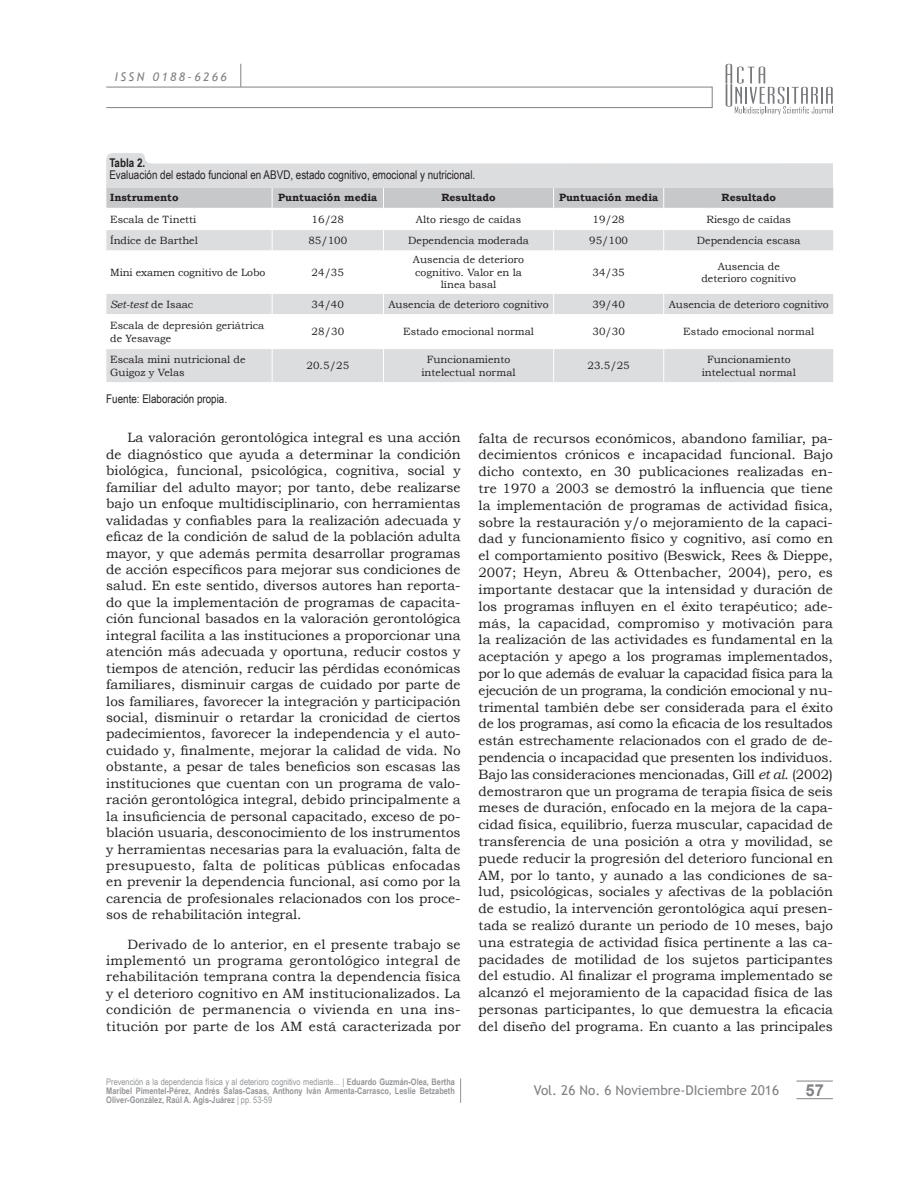
<style>
.page{position:relative;width:918px;height:1188px;background:#fff}
.page>*{position:absolute;margin:0;border:0;box-sizing:border-box;transform-origin:0 0}
.t1{font:700 16.5px "Arial";color:#808285}
.t2{font:13.5px/16.8px "Bookman Old Style";color:#231f20;text-align:justify}
.t3{font:13.5px "Trebuchet MS";color:#808285}
.t4{font:12px "Arial Narrow";color:#231f20}
.t5{font:italic 12px "Trebuchet MS";letter-spacing:.2em;color:#808285}
.t6{font:700 12px "Arial Narrow";color:#231f20}
.t7{font:10.5px/12.6px "Bookman Old Style";color:#231f20;text-align:center}
.t8{font:700 10.5px "Bookman Old Style";color:#231f20}
.t9{font:italic 10.5px "Bookman Old Style";color:#231f20}
.t10{font:700 9px/9px "Arial Narrow";color:#939598;text-align:justify}
.s1{font-style:normal}
.s2{font-weight:400}
.s3{font-style:italic}
</style>
<div class="page">
<hr style="left:796px;top:1081px;width:37px;height:1px;background:#808285">
<hr style="left:796px;top:1098px;width:37px;height:1px;background:#808285">
<div style="left:106px;top:87px;width:606px;height:21px;border:1px solid #808285"></div>
<svg style="left:241px;top:64px;width:1px;height:23px"></svg>
<svg style="left:726px;top:64px;width:107px;height:51px"></svg>
<svg style="left:460px;top:1078px;width:1px;height:25px"></svg>
<div style="left:107px;top:349px;width:726px;height:33px;background:#dcdddf"></div>
<svg style="left:106px;top:153px;width:728px;height:97px"></svg>
<div style="left:106px;top:294px;width:727px;height:20px;background:#dcdddf"></div>
<hr style="left:272px;top:349px;width:1px;height:33px;background:#fff">
<hr style="left:383px;top:349px;width:1px;height:33px;background:#fff">
<hr style="left:553px;top:349px;width:1px;height:33px;background:#fff">
<hr style="left:663px;top:349px;width:1px;height:33px;background:#fff">
<hr style="left:106px;top:185px;width:727px;height:3px;background:#dcdddf">
<p class="t5" style="left:115px;top:70px;width:114px">ISSN 0188-6266</p>
<p class="t6" style="left:109px;top:154px;width:37px">Tabla 2.</p>
<p class="t4" style="left:109px;top:166px;width:367px">Evaluación del estado funcional en ABVD, estado cognitivo, emocional y nutricional.</p>
<p class="t8" style="left:110px;top:192px;width:70px">Instrumento</p>
<p class="t8" style="left:278px;top:192px;width:101px">Puntuación media</p>
<p class="t8" style="left:441px;top:192px;width:56px">Resultado</p>
<p class="t8" style="left:559px;top:192px;width:101px">Puntuación media</p>
<p class="t8" style="left:722px;top:192px;width:56px">Resultado</p>
<p class="t7" style="left:110px;top:213px;width:88px">Escala de Tinetti</p>
<p class="t7" style="left:312px;top:213px;width:34px">16/28</p>
<p class="t7" style="left:416px;top:213px;width:107px">Alto riesgo de caídas</p>
<p class="t7" style="left:592px;top:213px;width:34px">19/28</p>
<p class="t7" style="left:706px;top:213px;width:86px">Riesgo de caídas</p>
<p class="t7" style="left:110px;top:234px;width:89px">Índice de Barthel</p>
<p class="t7" style="left:308px;top:234px;width:40px">85/100</p>
<p class="t7" style="left:408px;top:234px;width:122px">Dependencia moderada</p>
<p class="t7" style="left:589px;top:234px;width:40px">95/100</p>
<p class="t7" style="left:697px;top:234px;width:105px">Dependencia escasa</p>
<p class="t7" style="left:110px;top:266px;width:157px">Mini examen cognitivo de Lobo</p>
<p class="t7" style="left:312px;top:266px;width:34px">24/35</p>
<p class="t7" style="left:413px;top:253px;width:113px">Ausencia de deterioro cognitivo. Valor en la línea basal</p>
<p class="t7" style="left:592px;top:266px;width:34px">34/35</p>
<p class="t7" style="left:701px;top:260px;width:96px">Ausencia de deterioro cognitivo</p>
<p class="t9" style="left:110px;top:298px;width:85px">Set-test <span class="s1">de Isaac</span></p>
<p class="t7" style="left:312px;top:298px;width:34px">34/40</p>
<p class="t7" style="left:389px;top:298px;width:162px">Ausencia de deterioro cognitivo</p>
<p class="t7" style="left:593px;top:298px;width:34px">39/40</p>
<p class="t7" style="left:669px;top:298px;width:162px">Ausencia de deterioro cognitivo</p>
<p class="t7" style="left:110px;top:319px;width:156px;text-align:left">Escala de depresión geriátrica de Yesavage</p>
<p class="t7" style="left:311px;top:326px;width:34px">28/30</p>
<p class="t7" style="left:403px;top:326px;width:132px">Estado emocional normal</p>
<p class="t7" style="left:593px;top:326px;width:34px">30/30</p>
<p class="t7" style="left:683px;top:326px;width:132px">Estado emocional normal</p>
<p class="t7" style="left:110px;top:353px;width:137px;text-align:left">Escala mini nutricional de<br>Guigoz y Velas</p>
<p class="t7" style="left:306px;top:360px;width:44px">20.5/25</p>
<p class="t7" style="left:421px;top:353px;width:96px">Funcionamiento intelectual normal</p>
<p class="t7" style="left:588px;top:360px;width:44px">23.5/25</p>
<p class="t7" style="left:702px;top:353px;width:96px">Funcionamiento intelectual normal</p>
<p class="t4" style="left:106px;top:390px;width:122px">Fuente: Elaboración propia.</p>
<p class="t2" style="left:106px;top:430px;width:356px;text-indent:21px">La valoración gerontológica integral es una acción de diagnóstico que ayuda a determinar la condición biológica, funcional, psicológica, cognitiva, social y familiar del adulto mayor; por tanto, debe realizarse bajo un enfoque multidisciplinario, con herramientas validadas y confiables para la realización adecuada y eficaz de la condición de salud de la población adulta mayor, y que además permita desarrollar programas de acción específicos para mejorar sus condiciones de salud. En este sentido, diversos autores han reporta&shy;do que la implementación de programas de capacita&shy;ción funcional basados en la valoración gerontológica integral facilita a las instituciones a proporcionar una atención más adecuada y oportuna, reducir costos y tiempos de atención, reducir las pérdidas económicas familiares, disminuir cargas de cuidado por parte de los familiares, favorecer la integración y participación social, disminuir o retardar la cronicidad de ciertos padecimientos, favorecer la independencia y el auto&shy;cuidado y, finalmente, mejorar la calidad de vida. No obstante, a pesar de tales beneficios son escasas las instituciones que cuentan con un programa de valo&shy;ración gerontológica integral, debido principalmente a la insuficiencia de personal capacitado, exceso de po&shy;blación usuaria, desconocimiento de los instrumentos y herramientas necesarias para la evaluación, falta de presupuesto, falta de políticas públicas enfocadas en prevenir la dependencia funcional, así como por la carencia de profesionales relacionados con los proce&shy;sos de rehabilitación integral.</p>
<p class="t2" style="left:106px;top:936px;width:356px;text-indent:21px">Derivado de lo anterior, en el presente trabajo se implementó un programa gerontológico integral de rehabilitación temprana contra la dependencia física y el deterioro cognitivo en AM institucionalizados. La condición de permanencia o vivienda en una ins&shy;titución por parte de los AM está caracterizada por</p>
<p class="t10" style="left:106px;top:1077px;width:350px"><span class="s2">Prevención a la dependencia física y al deterioro cognitivo mediante... |</span> Eduardo Guzmán-Olea, Bertha Maribel Pimentel-Pérez, Andrés Salas-Casas, Anthony Iván Armenta-Carrasco, Leslie Betzabeth Oliver-González, Raúl A. Agis-Juárez <span class="s2">| pp. 53-59</span></p>
<p class="t2" style="left:479px;top:430px;width:356px">falta de recursos económicos, abandono familiar, pa&shy;decimientos crónicos e incapacidad funcional. Bajo dicho contexto, en 30 publicaciones realizadas en&shy;tre 1970 a 2003 se demostró la influencia que tiene la implementación de programas de actividad física, sobre la restauración y/o mejoramiento de la capaci&shy;dad y funcionamiento físico y cognitivo, así como en el comportamiento positivo (Beswick, Rees &amp; Dieppe, 2007; Heyn, Abreu &amp; Ottenbacher, 2004), pero, es importante destacar que la intensidad y duración de los programas influyen en el éxito terapéutico; ade&shy;más, la capacidad, compromiso y motivación para la realización de las actividades es fundamental en la aceptación y apego a los programas implementados, por lo que además de evaluar la capacidad física para la ejecución de un programa, la condición emocional y nu&shy;trimental también debe ser considerada para el éxito de los programas, así como la eficacia de los resultados están estrechamente relacionados con el grado de de&shy;pendencia o incapacidad que presenten los individuos.<br>Bajo las consideraciones mencionadas, Gill <span class="s3">et al</span>. (2002) demostraron que un programa de terapia física de seis meses de duración, enfocado en la mejora de la capa&shy;cidad física, equilibrio, fuerza muscular, capacidad de transferencia de una posición a otra y movilidad, se puede reducir la progresión del deterioro funcional en AM, por lo tanto, y aunado a las condiciones de sa&shy;lud, psicológicas, sociales y afectivas de la población de estudio, la intervención gerontológica aquí presen&shy;tada se realizó durante un periodo de 10 meses, bajo una estrategia de actividad física pertinente a las ca&shy;pacidades de motilidad de los sujetos participantes del estudio. Al finalizar el programa implementado se alcanzó el mejoramiento de la capacidad física de las personas participantes, lo que demuestra la eficacia del diseño del programa. En cuanto a las principales</p>
<p class="t3" style="left:534px;top:1082px;width:247px">Vol. 26 No. 6 Noviembre-DIciembre 2016</p>
<p class="t1" style="left:806px;top:1079px;width:20px">57</p>
</div>
